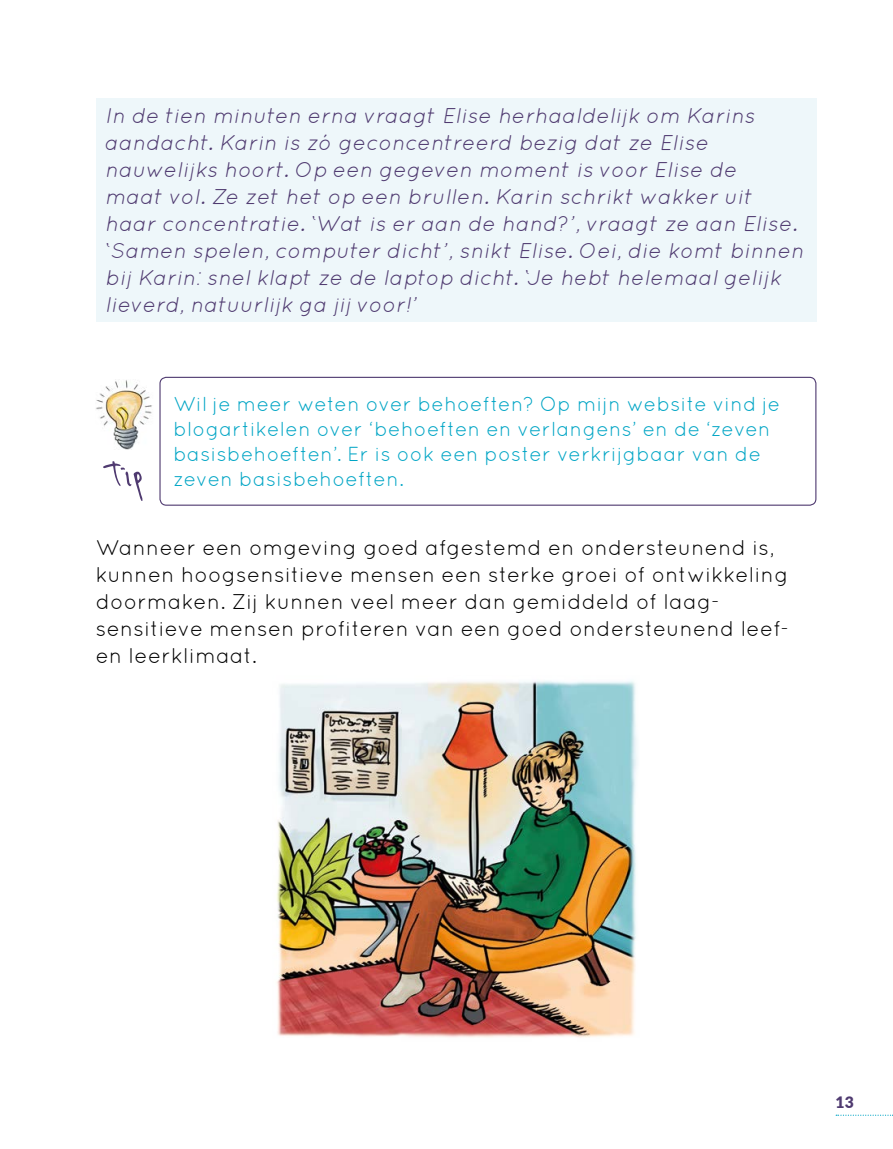
<style>
.page{position:relative;width:893px;height:1149px;background:#fff}
.page>*{position:absolute;margin:0;border:0;box-sizing:border-box;transform-origin:0 0}
.t1{font:italic 21.38px/27px "Quicksand";letter-spacing:.015em;color:#4f3a70}
.t2{font:21.38px/27px "Quicksand";letter-spacing:.015em;color:#000}
.t3{font:20.25px/24.8px "Quicksand";letter-spacing:.02em;color:#00a5c5}
.t4{font:900 15.75px "Lato";color:#4f3a70}
</style>
<div class="page">
<svg style="left:836px;top:1114px;width:57px;height:1px"></svg>
<div style="left:96px;top:98px;width:720px;height:223px;background:#eef7fa"></div>
<svg style="left:103px;top:461px;width:40px;height:40px"></svg>
<img style="left:96px;top:379px;width:56px;height:70px">
<div style="left:159px;top:376px;width:657px;height:129px;border:1px solid #4f3a70;border-radius:6px"></div>
<img style="left:276px;top:680px;width:361px;height:358px">
<p class="t1" style="left:105px;top:102px;width:700px">In de tien minuten erna vraagt Elise herhaaldelijk om Karins aandacht. Karin is zó geconcentreerd bezig dat ze Elise nauwelijks hoort. Op een gegeven moment is voor Elise de<br>maat vol. Ze zet het op een brullen. Karin schrikt wakker uit haar concentratie. ‘Wat is er aan de hand?’, vraagt ze aan Elise. ‘Samen spelen, computer dicht’, snikt Elise. Oei, die komt binnen bij Karin: snel klapt ze de laptop dicht. ‘Je hebt helemaal gelijk lieverd, natuurlijk ga jij voor!’</p>
<p class="t3" style="left:173px;top:391px;width:608px">Wil je meer weten over behoeften? Op mijn website vind je blogartikelen over ‘behoeften en verlangens’ en de ‘zeven basisbehoeften’. Er is ook een poster verkrijgbaar van de zeven basisbehoeften.</p>
<p class="t2" style="left:96px;top:533px;width:695px">Wanneer een omgeving goed afgestemd en ondersteunend is, kunnen hoogsensitieve mensen een sterke groei of ontwikkeling doormaken. Zij kunnen veel meer dan gemiddeld of laag&shy;sensitieve mensen profiteren van een goed ondersteunend leef&shy;en leerklimaat.</p>
<p class="t4" style="left:836px;top:1090px;width:20px">13</p>
</div>
